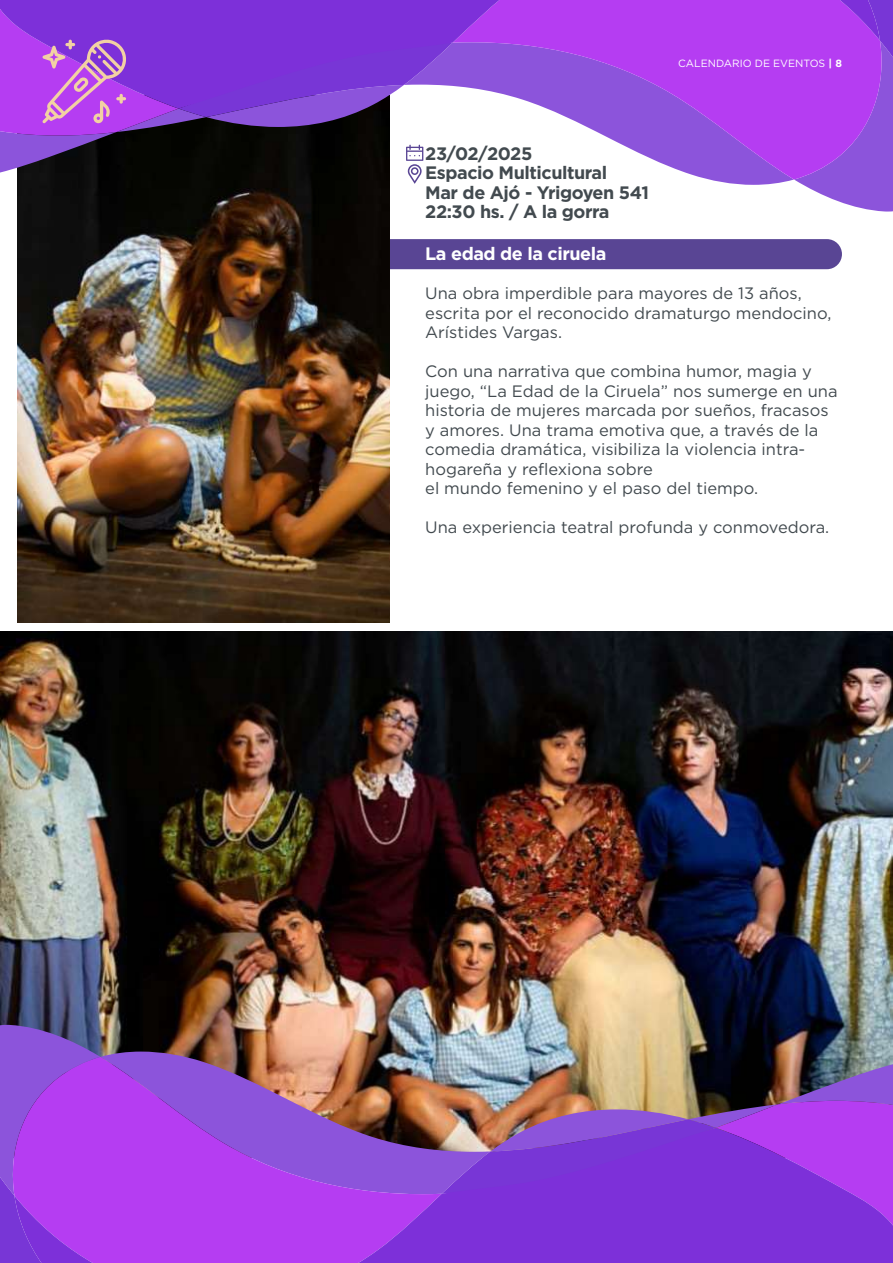
<style>
.page{position:relative;width:893px;height:1263px;background:#fff}
.page>*{position:absolute;margin:0;border:0;box-sizing:border-box;transform-origin:0 0}
.t1{font:700 18px/19.5px "Gotham HTF";letter-spacing:-.025em;color:#424a4f}
.t2{font:700 18px "Gotham HTF";letter-spacing:-.025em;color:#fff}
.t3{font:16.5px/19.5px "Gotham HTF";color:#424a4f}
.t4{font:10.5px "Gotham HTF";color:#fff}
.s1{font-weight:700}
</style>
<div class="page">
<img style="left:0;top:631px;width:893px;height:433px">
<div style="left:343px;top:239px;width:499px;height:30px;background:#594594;border-radius:15px"></div>
<img style="left:17px;top:184px;width:372px;height:439px">
<svg style="left:116px;top:180px;width:676px;height:5px"></svg>
<svg style="left:548px;top:109px;width:246px;height:71px"></svg>
<svg style="left:794px;top:0;width:99px;height:212px;background:#a35be5"></svg>
<svg style="left:0;top:0;width:880px;height:109px;background:#a845ea"></svg>
<svg style="left:0;top:9px;width:453px;height:175px;background:#733ea6"></svg>
<img style="left:100px;top:1051px;width:678px;height:13px">
<img style="left:100px;top:1057px;width:342px;height:71px">
<img style="left:442px;top:1064px;width:451px;height:64px">
<svg style="left:0;top:1025px;width:100px;height:238px;background:#904ad9"></svg>
<svg style="left:14px;top:1128px;width:879px;height:135px;background:#953bdf"></svg>
<p class="t4" style="left:678px;top:58px;width:165px">CALENDARIO DE EVENTOS <span class="s1">| 8</span></p>
<p class="t1" style="left:425px;top:143px;width:225px">23/02/2025<br>Espacio Multicultural<br>Mar de Ajó - Yrigoyen 541<br>22:30 hs. / A la gorra</p>
<p class="t2" style="left:425px;top:244px;width:183px">La edad de la ciruela</p>
<p class="t3" style="left:425px;top:283px;width:408px">Una obra imperdible para mayores de 13 años, escrita por el reconocido dramaturgo mendocino,<br>Arístides Vargas.</p>
<p class="t3" style="left:425px;top:361px;width:414px">Con una narrativa que combina humor, magia y juego, “La Edad de la Ciruela” nos sumerge en una historia de mujeres marcada por sueños, fracasos y amores. Una trama emotiva que, a través de la comedia dramática, visibiliza la violencia intra&shy;hogareña y reflexiona sobre<br>el mundo femenino y el paso del tiempo.</p>
<p class="t3" style="left:425px;top:518px;width:406px">Una experiencia teatral profunda y conmovedora.</p>
</div>
